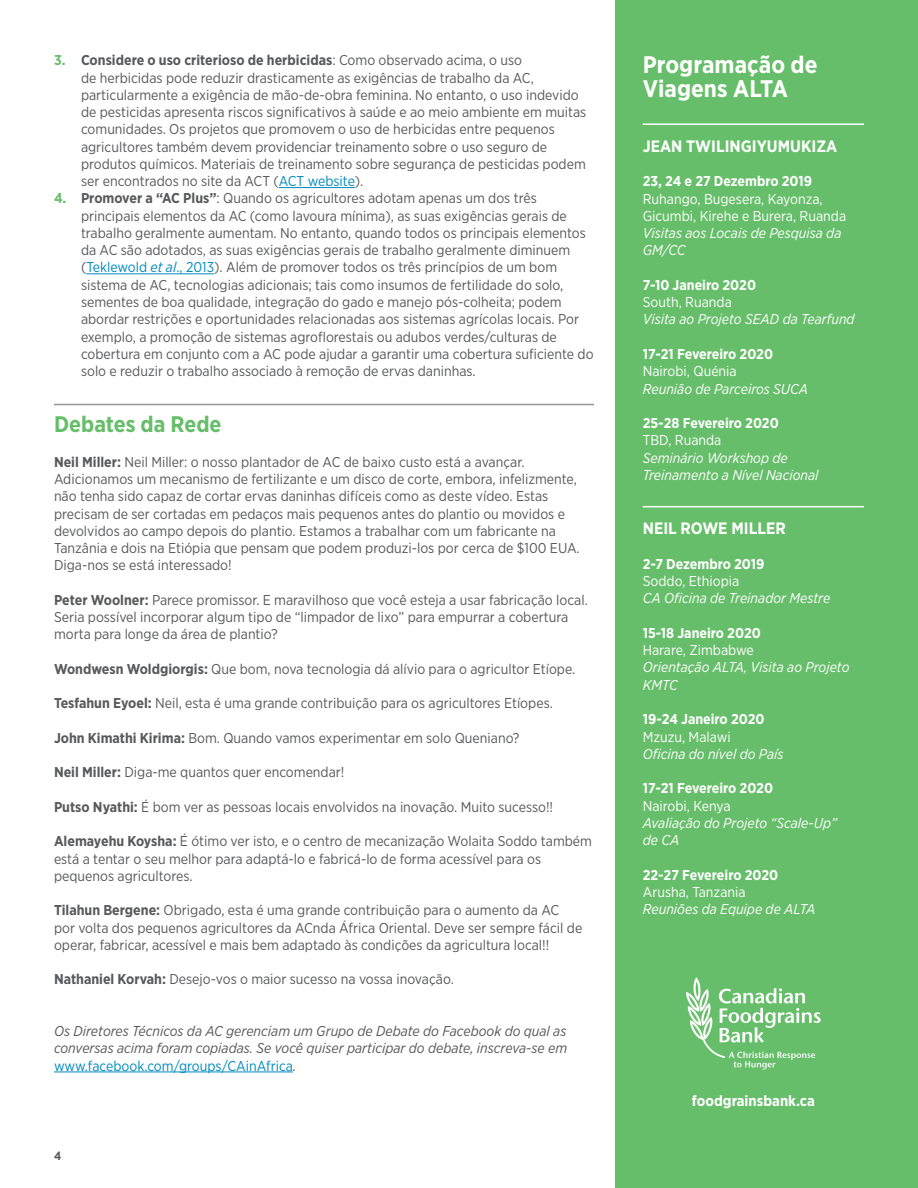
<style>
.page{position:relative;width:918px;height:1188px;background:#fff}
.page>*{position:absolute;margin:0;border:0;box-sizing:border-box;transform-origin:0 0}
.t1{font:700 24px/24px "Gotham Narrow";color:#fff}
.t2{font:700 22.5px "Gotham Narrow";color:#67be6a}
.t3{font:700 16.5px "Gotham Narrow";color:#fff}
.t4{font:700 15px "Gotham Narrow";color:#fff}
.t5{font:14.25px/17.2px "Gotham Narrow";color:#58595b}
.t6{font:italic 14.25px/17.2px "Gotham Narrow";color:#fff}
.t7{font:italic 14.25px/17.2px "Gotham Narrow";color:#58595b;text-align:justify}
.t8{font:14.25px/17.2px "Gotham Narrow";color:#fff}
.t9{font:700 14.25px "Gotham Narrow";color:#fff}
.t10{font:700 12px "Gotham Narrow";color:#58595b}
.s1{font-weight:700;color:#67be6a}
.s2{font-weight:700}
.s3{color:#008bbf}
.s4{font-style:italic;color:#008bbf}
.s5{font-style:normal;color:#008bbf}
</style>
<div class="page">
<hr style="left:279px;top:187px;width:76px;height:1px;background:#008bbf">
<hr style="left:86px;top:273px;width:128px;height:1px;background:#008bbf">
<hr style="left:54px;top:404px;width:540px;height:1px;background:#939598">
<hr style="left:54px;top:1072px;width:239px;height:1px;background:#008bbf">
<div style="left:616px;top:0;width:302px;height:1188px;background:#67be6a"></div>
<hr style="left:643px;top:123px;width:221px;height:2px;background:#fff">
<hr style="left:643px;top:506px;width:221px;height:1px;background:#fff">
<svg style="left:686px;top:977px;width:135px;height:92px"></svg>
<p class="t5" style="left:81px;top:51px;width:507px;text-indent:-27px"><span class="s1">3.</span> <span class="s2">Considere o uso criterioso de herbicidas</span>: Como observado acima, o uso<br>de herbicidas pode reduzir drasticamente as exigências de trabalho da AC, particularmente a exigência de mão-de-obra feminina. No entanto, o uso indevido de pesticidas apresenta riscos significativos à saúde e ao meio ambiente em muitas comunidades. Os projetos que promovem o uso de herbicidas entre pequenos agricultores também devem providenciar treinamento sobre o uso seguro de produtos químicos. Materiais de treinamento sobre segurança de pesticidas podem ser encontrados no site da ACT (<span class="s3">ACT website</span>).</p>
<p class="t5" style="left:81px;top:190px;width:514px;text-indent:-27px"><span class="s1">4.</span> <span class="s2">Promover a “AC Plus”</span>: Quando os agricultores adotam apenas um dos três principais elementos da AC (como lavoura mínima), as suas exigências gerais de trabalho geralmente aumentam. No entanto, quando todos os principais elementos da AC são adotados, as suas exigências gerais de trabalho geralmente diminuem (<span class="s3">Teklewold</span> <span class="s4">et al</span><span class="s3">., 2013</span>). Além de promover todos os três princípios de um bom sistema de AC, tecnologias adicionais; tais como insumos de fertilidade do solo, sementes de boa qualidade, integração do gado e manejo pós-colheita; podem abordar restrições e oportunidades relacionadas aos sistemas agrícolas locais. Por exemplo, a promoção de sistemas agroflorestais ou adubos verdes/culturas de cobertura em conjunto com a AC pode ajudar a garantir uma cobertura suficiente do solo e reduzir o trabalho associado à remoção de ervas daninhas.</p>
<h2 class="t2" style="left:54px;top:410px;width:169px">Debates da Rede</h2>
<p class="t5" style="left:54px;top:453px;width:527px"><span class="s2">Neil Miller:</span> Neil Miller: o nosso plantador de AC de baixo custo está a avançar.<br>Adicionamos um mecanismo de fertilizante e um disco de corte, embora, infelizmente, não tenha sido capaz de cortar ervas daninhas difíceis como as deste vídeo. Estas precisam de ser cortadas em pedaços mais pequenos antes do plantio ou movidos e devolvidos ao campo depois do plantio. Estamos a trabalhar com um fabricante na Tanzânia e dois na Etiópia que pensam que podem produzi-los por cerca de $100 EUA.<br>Diga-nos se está interessado!</p>
<p class="t5" style="left:54px;top:591px;width:535px"><span class="s2">Peter Woolner:</span> Parece promissor. E maravilhoso que você esteja a usar fabricação local.<br>Seria possível incorporar algum tipo de “limpador de lixo” para empurrar a cobertura morta para longe da área de plantio?</p>
<p class="t5" style="left:54px;top:660px;width:523px"><span class="s2">Wondwesn Woldgiorgis:</span> Que bom, nova tecnologia dá alívio para o agricultor Etíope.</p>
<p class="t5" style="left:54px;top:694px;width:500px"><span class="s2">Tesfahun Eyoel:</span> Neil, esta é uma grande contribuição para os agricultores Etíopes.</p>
<p class="t5" style="left:54px;top:729px;width:467px"><span class="s2">John Kimathi Kirima:</span> Bom. Quando vamos experimentar em solo Queniano?</p>
<p class="t5" style="left:54px;top:763px;width:292px"><span class="s2">Neil Miller:</span> Diga-me quantos quer encomendar!</p>
<p class="t5" style="left:54px;top:798px;width:501px"><span class="s2">Putso Nyathi:</span> É bom ver as pessoas locais envolvidos na inovação. Muito sucesso!!</p>
<p class="t5" style="left:54px;top:832px;width:540px"><span class="s2">Alemayehu Koysha:</span> É ótimo ver isto, e o centro de mecanização Wolaita Soddo também está a tentar o seu melhor para adaptá-lo e fabricá-lo de forma acessível para os pequenos agricultores.</p>
<p class="t5" style="left:54px;top:901px;width:530px"><span class="s2">Tilahun Bergene:</span> Obrigado, esta é uma grande contribuição para o aumento da AC por volta dos pequenos agricultores da ACnda África Oriental. Deve ser sempre fácil de operar, fabricar, acessível e mais bem adaptado às condições da agricultura local!!</p>
<p class="t5" style="left:54px;top:970px;width:401px"><span class="s2">Nathaniel Korvah:</span> Desejo-vos o maior sucesso na vossa inovação.</p>
<p class="t7" style="left:54px;top:1022px;width:515px">Os Diretores Técnicos da AC gerenciam um Grupo de Debate do Facebook do qual as conversas acima foram copiadas. Se você quiser participar do debate, inscreva-se em <span class="s5">www.facebook.com/groups/CAinAfrica</span>.</p>
<p class="t10" style="left:54px;top:1148px;width:9px">4</p>
<h1 class="t1" style="left:643px;top:53px;width:176px">Programação de<br>Viagens ALTA</h1>
<p class="t3" style="left:643px;top:136px;width:196px">JEAN TWILINGIYUMUKIZA</p>
<p class="t9" style="left:643px;top:172px;width:171px">23, 24 e 27 Dezembro 2019</p>
<p class="t8" style="left:643px;top:190px;width:205px">Ruhango, Bugesera, Kayonza,<br>Gicumbi, Kirehe e Burera, Ruanda</p>
<p class="t6" style="left:643px;top:224px;width:200px">Visitas aos Locais de Pesquisa da<br>GM/CC</p>
<p class="t9" style="left:643px;top:276px;width:115px">7-10 Janeiro 2020</p>
<p class="t8" style="left:643px;top:293px;width:91px">South, Ruanda</p>
<p class="t6" style="left:643px;top:311px;width:213px">Visita ao Projeto SEAD da Tearfund</p>
<p class="t9" style="left:643px;top:345px;width:132px">17-21 Fevereiro 2020</p>
<p class="t8" style="left:643px;top:362px;width:96px">Nairobi, Quénia</p>
<p class="t6" style="left:643px;top:380px;width:167px">Reunião de Parceiros SUCA</p>
<p class="t9" style="left:643px;top:414px;width:138px">25-28 Fevereiro 2020</p>
<p class="t8" style="left:643px;top:431px;width:80px">TBD, Ruanda</p>
<p class="t6" style="left:643px;top:449px;width:177px">Seminário Workshop de<br>Treinamento a Nível Nacional</p>
<p class="t3" style="left:643px;top:518px;width:145px">NEIL ROWE MILLER</p>
<p class="t9" style="left:643px;top:555px;width:123px">2-7 Dezembro 2019</p>
<p class="t8" style="left:643px;top:572px;width:98px">Soddo, Ethiopia</p>
<p class="t6" style="left:643px;top:590px;width:189px">CA Oficina de Treinador Mestre</p>
<p class="t9" style="left:643px;top:624px;width:120px">15-18 Janeiro 2020</p>
<p class="t8" style="left:643px;top:641px;width:113px">Harare, Zimbabwe</p>
<p class="t6" style="left:643px;top:659px;width:208px">Orientação ALTA, Visita ao Projeto<br>KMTC</p>
<p class="t9" style="left:643px;top:710px;width:123px">19-24 Janeiro 2020</p>
<p class="t8" style="left:643px;top:728px;width:90px">Mzuzu, Malawi</p>
<p class="t6" style="left:643px;top:745px;width:142px">Oficina do nível do País</p>
<p class="t9" style="left:643px;top:779px;width:132px">17-21 Fevereiro 2020</p>
<p class="t8" style="left:643px;top:797px;width:90px">Nairobi, Kenya</p>
<p class="t6" style="left:643px;top:814px;width:196px">Avaliação do Projeto “Scale-Up” de CA</p>
<p class="t9" style="left:643px;top:865px;width:137px">22-27 Fevereiro 2020</p>
<p class="t8" style="left:643px;top:883px;width:104px">Arusha, Tanzania</p>
<p class="t6" style="left:643px;top:900px;width:174px">Reuniões da Equipe de ALTA</p>
<p class="t4" style="left:692px;top:1091px;width:124px">foodgrainsbank.ca</p>
</div>
